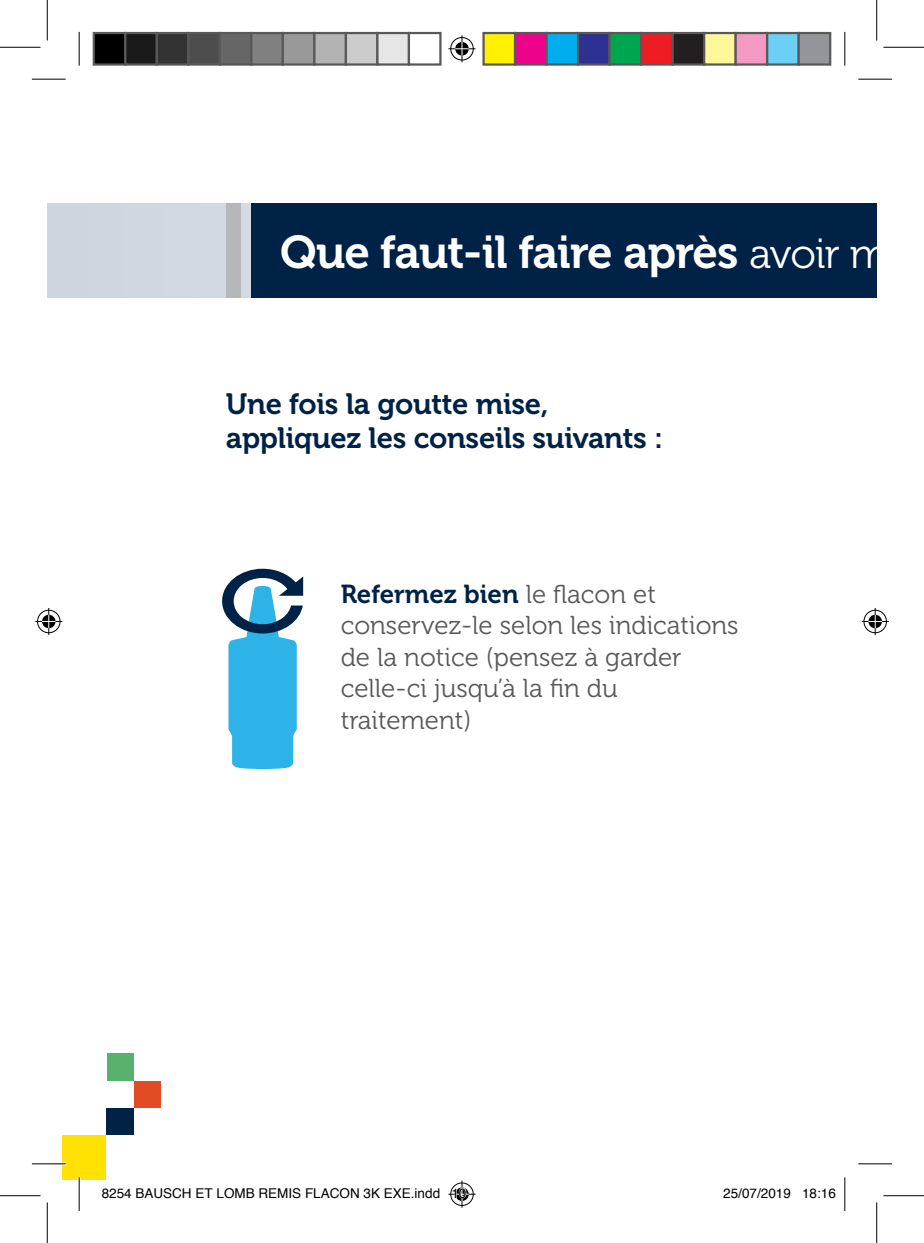
<style>
.page{position:relative;width:924px;height:1243px;background:#fff}
.page>*{position:absolute;margin:0;border:0;box-sizing:border-box;transform-origin:0 0}
.t1{font:45.9px "Museo 700";letter-spacing:-.02em;color:#fff}
.t2{font:29.25px "Museo 700";letter-spacing:-.01em;color:#002246}
.t3{font:25.88px/31.5px "Museo 300";color:#57585a}
.t4{font:13.5px "Helvetica";color:#000}
.s1{font-family:"Museo 300";font-size:42.07px}
.s2{font-family:"Museo 700";color:#002246}
</style>
<div class="page">
<div style="left:47px;top:204px;width:829px;height:94px;background:#ced5df"></div>
<div style="left:251px;top:204px;width:625px;height:94px;background:#002246"></div>
<div style="left:226px;top:204px;width:14px;height:94px;background:#b6b7bb"></div>
<div style="left:134px;top:1081px;width:27px;height:27px;background:#e14c24"></div>
<div style="left:108px;top:1053px;width:26px;height:28px;background:#59b16e"></div>
<div style="left:63px;top:1135px;width:43px;height:44px;background:#ffe201"></div>
<div style="left:106px;top:1108px;width:28px;height:27px;background:#002246"></div>
<svg style="left:222px;top:569px;width:81px;height:200px"></svg>
<hr style="left:32px;top:1162px;width:34px;height:3px;background:#fff">
<hr style="left:78px;top:1177px;width:3px;height:34px;background:#fff">
<hr style="left:32px;top:79px;width:34px;height:1px;background:#000">
<hr style="left:858px;top:79px;width:34px;height:1px;background:#000">
<hr style="left:32px;top:1163px;width:34px;height:1px;background:#000">
<hr style="left:858px;top:1163px;width:34px;height:1px;background:#000">
<hr style="left:79px;top:32px;width:1px;height:34px;background:#000">
<hr style="left:79px;top:1177px;width:1px;height:34px;background:#000">
<hr style="left:844px;top:32px;width:1px;height:34px;background:#000">
<hr style="left:844px;top:1177px;width:1px;height:34px;background:#000">
<hr style="left:0;top:47px;width:40px;height:1px;background:#000">
<hr style="left:883px;top:47px;width:41px;height:1px;background:#000">
<hr style="left:0;top:1195px;width:40px;height:1px;background:#000">
<hr style="left:883px;top:1195px;width:41px;height:1px;background:#000">
<hr style="left:47px;top:0;width:1px;height:40px;background:#000">
<hr style="left:47px;top:1202px;width:1px;height:41px;background:#000">
<hr style="left:876px;top:0;width:1px;height:40px;background:#000">
<hr style="left:876px;top:1202px;width:1px;height:41px;background:#000">
<svg style="left:448px;top:35px;width:27px;height:27px"></svg>
<svg style="left:35px;top:608px;width:27px;height:27px"></svg>
<svg style="left:861px;top:608px;width:27px;height:27px"></svg>
<div style="left:94px;top:33px;width:31px;height:32px;background:#000"></div>
<div style="left:93px;top:32px;width:33px;height:34px;border:2px solid #595959"></div>
<div style="left:125px;top:33px;width:32px;height:32px;background:#1a1a1a"></div>
<div style="left:124px;top:32px;width:34px;height:34px;border:2px solid #595959"></div>
<div style="left:157px;top:33px;width:31px;height:32px;background:#333"></div>
<div style="left:156px;top:32px;width:33px;height:34px;border:2px solid #595959"></div>
<div style="left:188px;top:33px;width:32px;height:32px;background:#4d4d4d"></div>
<div style="left:187px;top:32px;width:34px;height:34px;border:2px solid #595959"></div>
<div style="left:220px;top:33px;width:31px;height:32px;background:#666"></div>
<div style="left:219px;top:32px;width:33px;height:34px;border:2px solid #595959"></div>
<div style="left:251px;top:33px;width:32px;height:32px;background:#808080"></div>
<div style="left:250px;top:32px;width:34px;height:34px;border:2px solid #595959"></div>
<div style="left:283px;top:33px;width:31px;height:32px;background:#999"></div>
<div style="left:282px;top:32px;width:33px;height:34px;border:2px solid #595959"></div>
<div style="left:314px;top:33px;width:32px;height:32px;background:#b3b3b3"></div>
<div style="left:313px;top:32px;width:34px;height:34px;border:2px solid #595959"></div>
<div style="left:346px;top:33px;width:31px;height:32px;background:#ccc"></div>
<div style="left:345px;top:32px;width:33px;height:34px;border:2px solid #595959"></div>
<div style="left:377px;top:33px;width:32px;height:32px;background:#e6e6e6"></div>
<div style="left:376px;top:32px;width:34px;height:34px;border:2px solid #595959"></div>
<div style="left:408px;top:32px;width:33px;height:34px;border:2px solid #595959"></div>
<div style="left:483px;top:33px;width:32px;height:32px;background:#fff101"></div>
<div style="left:482px;top:32px;width:34px;height:34px;border:2px solid #595959"></div>
<div style="left:515px;top:33px;width:31px;height:32px;background:#ed028c"></div>
<div style="left:514px;top:32px;width:33px;height:34px;border:2px solid #595959"></div>
<div style="left:546px;top:33px;width:32px;height:32px;background:#00aeef"></div>
<div style="left:545px;top:32px;width:34px;height:34px;border:2px solid #595959"></div>
<div style="left:578px;top:33px;width:31px;height:32px;background:#2e3092"></div>
<div style="left:577px;top:32px;width:33px;height:34px;border:2px solid #595959"></div>
<div style="left:609px;top:33px;width:32px;height:32px;background:#00a54f"></div>
<div style="left:608px;top:32px;width:34px;height:34px;border:2px solid #595959"></div>
<div style="left:641px;top:33px;width:31px;height:32px;background:#ee1d23"></div>
<div style="left:640px;top:32px;width:33px;height:34px;border:2px solid #595959"></div>
<div style="left:672px;top:33px;width:32px;height:32px;background:#231f20"></div>
<div style="left:671px;top:32px;width:34px;height:34px;border:2px solid #595959"></div>
<div style="left:704px;top:33px;width:31px;height:32px;background:#fff79a"></div>
<div style="left:703px;top:32px;width:33px;height:34px;border:2px solid #595959"></div>
<div style="left:735px;top:33px;width:32px;height:32px;background:#f499c2"></div>
<div style="left:734px;top:32px;width:34px;height:34px;border:2px solid #595959"></div>
<div style="left:767px;top:33px;width:31px;height:32px;background:#6bcff6"></div>
<div style="left:766px;top:32px;width:33px;height:34px;border:2px solid #595959"></div>
<div style="left:798px;top:33px;width:32px;height:32px;background:#939598"></div>
<div style="left:797px;top:32px;width:34px;height:34px;border:2px solid #595959"></div>
<svg style="left:448px;top:1180px;width:27px;height:27px"></svg>
<p class="t1" style="left:280px;top:227px;width:637px">Que faut-il faire après <span class="s1">avoir mis</span></p>
<p class="t2" style="left:226px;top:387px;width:324px">Une fois la goutte mise,</p>
<p class="t2" style="left:226px;top:421px;width:439px">appliquez les conseils suivants :</p>
<p class="t3" style="left:341px;top:578px;width:399px"><span class="s2">Refermez bien</span> le flacon et conservez-le selon les indications de la notice (pensez à garder celle-ci jusqu’à la fin du traitement)</p>
<p class="t4" style="left:102px;top:1182px;width:366px">8254 BAUSCH ET LOMB REMIS FLACON 3K EXE.indd 10</p>
<p class="t4" style="left:723px;top:1182px;width:114px">25/07/2019 18:16</p>
</div>
